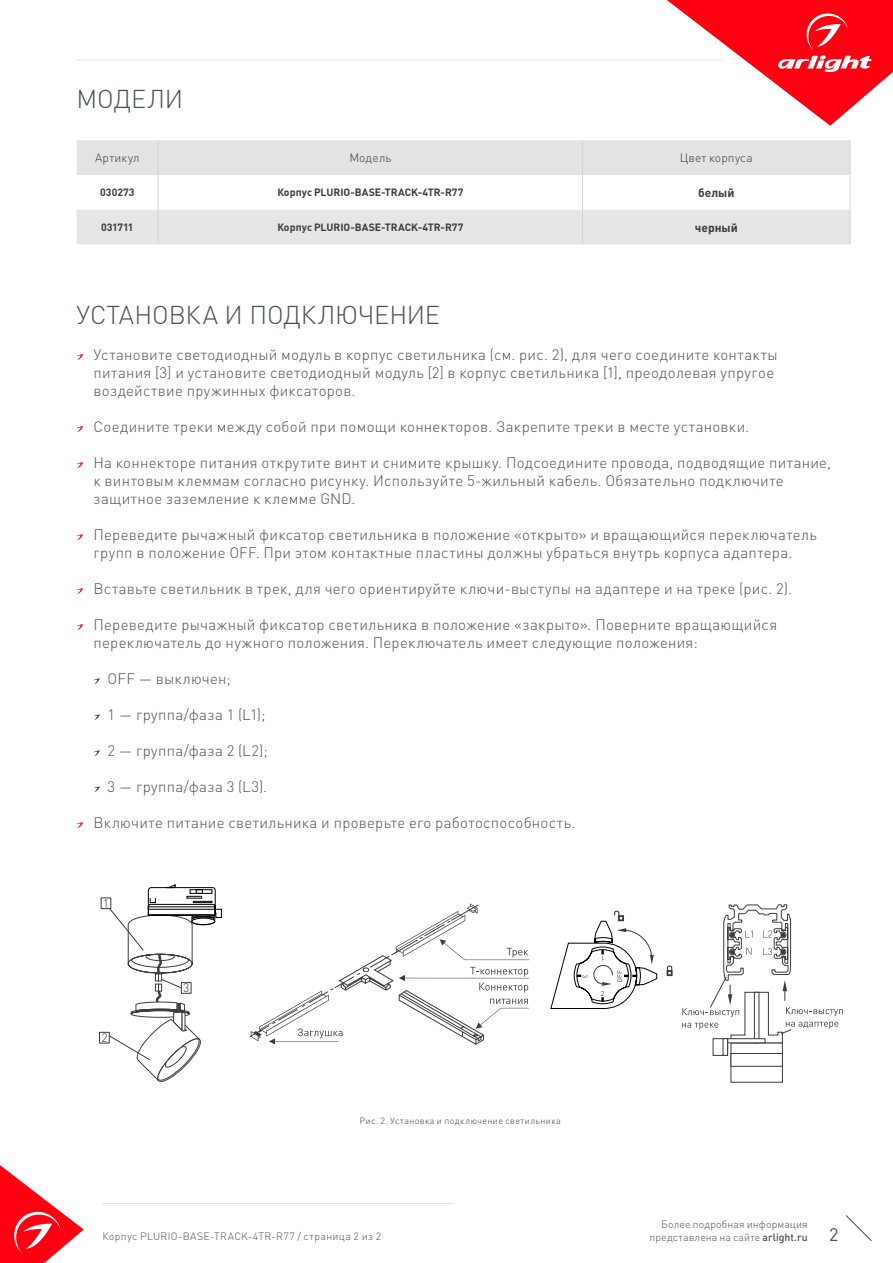
<style>
.page{position:relative;width:893px;height:1263px;background:#fff}
.page>*{position:absolute;margin:0;border:0;box-sizing:border-box;transform-origin:0 0}
.t1{font:300 25.5px "DIN Pro";letter-spacing:-.005em;color:#485156}
.t2{font:18px "DIN Pro";color:#485156}
.t3{font:300 15px/18px "DIN Pro";letter-spacing:.02em;color:#485156}
.t4{font:300 12.15px "DIN Pro";color:#3c3c3b}
.t5{font:300 12px "DIN Pro";letter-spacing:.01em;color:#3c3c3b}
.t6{font:700 12px "DIN Pro";letter-spacing:-.005em;color:#3c3c3b}
.t7{font:300 10.5px/12.6px "DIN Pro";letter-spacing:.02em;color:#485156;text-align:right}
.t8{font:700 10.5px "DIN Pro";color:#3c3c3b}
.t9{font:300 9px "DIN Pro";letter-spacing:.04em;color:#3c3c3b}
.s1{font-weight:500}
</style>
<div class="page">
<hr style="left:76px;top:60px;width:648px;height:1px;background:#e3e3e3">
<svg style="left:667px;top:0;width:226px;height:126px"></svg>
<svg style="left:0;top:1165px;width:84px;height:98px"></svg>
<svg style="left:845px;top:1215px;width:27px;height:26px"></svg>
<hr style="left:102px;top:1203px;width:352px;height:1px;background:#e3e3e3">
<div style="left:77px;top:140px;width:773px;height:35px;background:#e3e3e3"></div>
<div style="left:77px;top:210px;width:773px;height:34px;background:#e6e6e6"></div>
<hr style="left:158px;top:140px;width:1px;height:35px;background:#d5d5d5">
<hr style="left:582px;top:140px;width:1px;height:35px;background:#d5d5d5">
<hr style="left:850px;top:140px;width:1px;height:35px;background:#d5d5d5">
<hr style="left:158px;top:175px;width:1px;height:35px;background:#d5d5d5">
<hr style="left:582px;top:175px;width:1px;height:35px;background:#d5d5d5">
<hr style="left:850px;top:175px;width:1px;height:35px;background:#d5d5d5">
<hr style="left:158px;top:210px;width:1px;height:34px;background:#d5d5d5">
<hr style="left:582px;top:210px;width:1px;height:34px;background:#d5d5d5">
<hr style="left:850px;top:210px;width:1px;height:34px;background:#d5d5d5">
<svg style="left:77px;top:354px;width:6px;height:6px"></svg>
<svg style="left:77px;top:426px;width:6px;height:6px"></svg>
<svg style="left:77px;top:462px;width:6px;height:6px"></svg>
<svg style="left:77px;top:534px;width:6px;height:6px"></svg>
<svg style="left:77px;top:588px;width:6px;height:6px"></svg>
<svg style="left:77px;top:624px;width:6px;height:6px"></svg>
<svg style="left:94px;top:678px;width:6px;height:6px"></svg>
<svg style="left:94px;top:714px;width:6px;height:6px"></svg>
<svg style="left:94px;top:750px;width:6px;height:6px"></svg>
<svg style="left:94px;top:786px;width:6px;height:6px"></svg>
<svg style="left:77px;top:822px;width:6px;height:6px"></svg>
<svg style="left:666px;top:965px;width:7px;height:11px"></svg>
<svg style="left:550px;top:911px;width:107px;height:98px"></svg>
<div style="left:731px;top:1042px;width:52px;height:12px;background:#fff;border:1px solid #3c3c3b"></div>
<div style="left:713px;top:1038px;width:15px;height:18px;background:#fff;border:1px solid #3c3c3b"></div>
<svg style="left:723px;top:1043px;width:5px;height:13px"></svg>
<svg style="left:682px;top:904px;width:161px;height:139px"></svg>
<svg style="left:249px;top:903px;width:280px;height:142px"></svg>
<div style="left:101px;top:898px;width:10px;height:11px;border:1px solid #3c3c3b"></div>
<div style="left:99px;top:1032px;width:10px;height:11px;border:1px solid #3c3c3b"></div>
<svg style="left:109px;top:884px;width:113px;height:198px"></svg>
<h1 class="t1" style="left:77px;top:81px;width:108px">МОДЕЛИ</h1>
<p class="t5" style="left:95px;top:150px;width:46px">Артикул</p>
<p class="t5" style="left:349px;top:150px;width:44px">Модель</p>
<p class="t5" style="left:680px;top:150px;width:74px">Цвет корпуса</p>
<p class="t8" style="left:100px;top:185px;width:36px">030273</p>
<p class="t8" style="left:277px;top:185px;width:188px">Корпус PLURIO-BASE-TRACK-4TR-R77</p>
<p class="t6" style="left:698px;top:184px;width:38px">белый</p>
<p class="t8" style="left:101px;top:220px;width:34px">031711</p>
<p class="t8" style="left:277px;top:220px;width:188px">Корпус PLURIO-BASE-TRACK-4TR-R77</p>
<p class="t6" style="left:695px;top:219px;width:44px">черный</p>
<h1 class="t1" style="left:77px;top:297px;width:365px">УСТАНОВКА И ПОДКЛЮЧЕНИЕ</h1>
<p class="t3" style="left:94px;top:345px;width:686px">Установите светодиодный модуль в корпус светильника (см. рис. 2), для чего соедините контакты питания [3] и установите светодиодный модуль [2] в корпус светильника [1], преодолевая упругое воздействие пружинных фиксаторов.</p>
<p class="t3" style="left:94px;top:417px;width:657px">Соедините треки между собой при помощи коннекторов. Закрепите треки в месте установки.</p>
<p class="t3" style="left:94px;top:453px;width:739px">На коннекторе питания открутите винт и снимите крышку. Подсоедините провода, подводящие питание, к винтовым клеммам согласно рисунку. Используйте 5-жильный кабель. Обязательно подключите защитное заземление к клемме GND.</p>
<p class="t3" style="left:94px;top:525px;width:725px">Переведите рычажный фиксатор светильника в положение «открыто» и вращающийся переключатель групп в положение OFF. При этом контактные пластины должны убраться внутрь корпуса адаптера.</p>
<p class="t3" style="left:94px;top:579px;width:700px">Вставьте светильник в трек, для чего ориентируйте ключи-выступы на адаптере и на треке (рис. 2).</p>
<p class="t3" style="left:94px;top:615px;width:685px">Переведите рычажный фиксатор светильника в положение «закрыто». Поверните вращающийся переключатель до нужного положения. Переключатель имеет следующие положения:</p>
<p class="t3" style="left:108px;top:669px;width:125px">OFF — выключен;</p>
<p class="t3" style="left:108px;top:705px;width:159px">1 — группа/фаза 1 (L1);</p>
<p class="t3" style="left:108px;top:741px;width:162px">2 — группа/фаза 2 (L2);</p>
<p class="t3" style="left:108px;top:777px;width:161px">3 — группа/фаза 3 (L3).</p>
<p class="t3" style="left:94px;top:813px;width:483px">Включите питание светильника и проверьте его работоспособность.</p>
<p class="t4" style="left:103px;top:895px;width:8px">1</p>
<p class="t4" style="left:101px;top:1029px;width:8px">2</p>
<p class="t4" style="left:183px;top:979px;width:8px">3</p>
<p class="t9" style="left:360px;top:1115px;width:203px">Рис. 2. Установка и подключение светильника</p>
<p class="t7" style="left:649px;top:1217px;width:160px">Более подробная информация представлена на сайте <span class="s1">arlight.ru</span></p>
<p class="t7" style="left:102px;top:1229px;width:280px">Корпус PLURIO-BASE-TRACK-4TR-R77 / страница 2 из 2</p>
<p class="t2" style="left:829px;top:1222px;width:11px">2</p>
</div>
